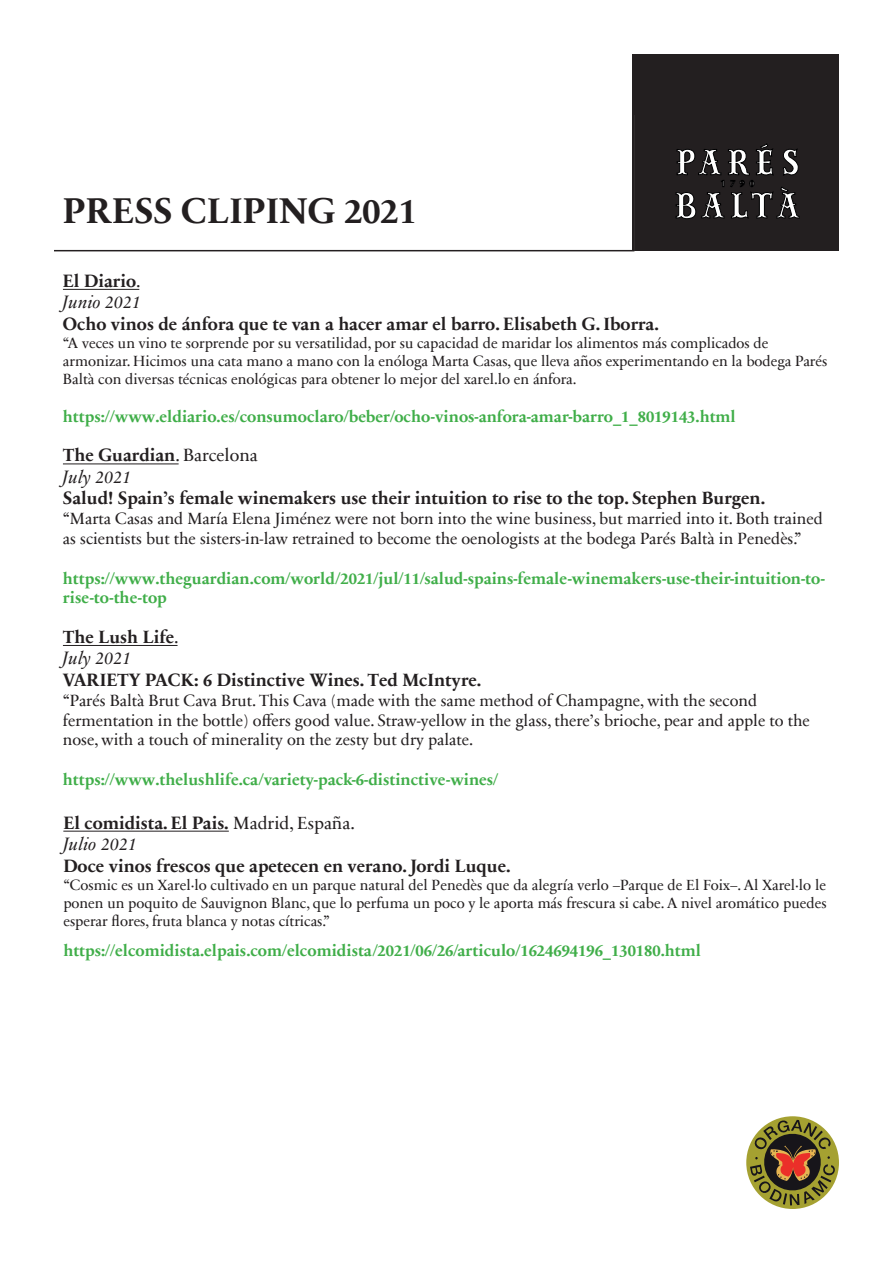
<style>
.page{position:relative;width:893px;height:1263px;background:#fff}
.page>*{position:absolute;margin:0;border:0;box-sizing:border-box;transform-origin:0 0}
.t1{font:700 36px "Sabon Next Com";color:#231f20}
.t2{font:700 18px/21.6px "Sabon Next Com";color:#231f20}
.t3{font:italic 18px/21.6px "Sabon Next Com";color:#231f20}
.t4{font:16.5px/19.8px "Sabon Next Com";color:#231f20}
.t5{font:700 16.5px/19.8px "Sabon Next Com";color:#40ae49}
.t6{font:15px/18px "Sabon Next Com";color:#231f20}
.s1{font-weight:700;font-style:normal}
.s2{font-style:normal}
.s3{font-weight:400}
.s4{font-weight:400;font-style:italic}
</style>
<div class="page">
<hr style="left:63px;top:289px;width:76px;height:1px;background:#231f20">
<hr style="left:63px;top:463px;width:116px;height:1px;background:#231f20">
<hr style="left:63px;top:645px;width:115px;height:1px;background:#231f20">
<div style="left:632px;top:54px;width:207px;height:197px;background:#231f20"></div>
<svg style="left:634px;top:116px;width:166px;height:134px"></svg>
<svg style="left:746px;top:1116px;width:93px;height:93px"></svg>
<svg style="left:750px;top:1120px;width:85px;height:85px;background:#877542"></svg>
<hr style="left:54px;top:250px;width:580px;height:1px;background:#231f20">
<hr style="left:63px;top:831px;width:166px;height:1px;background:#231f20">
<h1 class="t1" style="left:63px;top:182px;width:355px">PRESS CLIPING 2021</h1>
<p class="t3" style="left:63px;top:269px;width:80px"><span class="s1">El Diario</span><span class="s2">.<br></span>Junio 2021</p>
<p class="t2" style="left:63px;top:312px;width:597px">Ocho vinos de ánfora que te van a hacer amar el barro. Elisabeth G. Iborra.</p>
<p class="t6" style="left:63px;top:333px;width:766px">“A veces un vino te sorprende por su versatilidad, por su capacidad de maridar los alimentos más complicados de armonizar. Hicimos una cata mano a mano con la enóloga Marta Casas, que lleva años experimentando en la bodega Parés<br>Baltà con diversas técnicas enológicas para obtener lo mejor del xarel.lo en ánfora.</p>
<p class="t5" style="left:63px;top:406px;width:674px">https://www.eldiario.es/consumoclaro/beber/ocho-vinos-anfora-amar-barro_1_8019143.html</p>
<p class="t2" style="left:63px;top:444px;width:196px">The Guardian<span class="s3">. Barcelona<br></span><span class="s4">July 2021</span></p>
<p class="t2" style="left:63px;top:487px;width:704px">Salud! Spain’s female winemakers use their intuition to rise to the top. Stephen Burgen.</p>
<p class="t4" style="left:63px;top:508px;width:761px">“Marta Casas and María Elena Jiménez were not born into the wine business, but married into it. Both trained as scientists but the sisters-in-law retrained to become the oenologists at the bodega Parés Baltà in Penedès.”</p>
<p class="t5" style="left:63px;top:567px;width:764px">https://www.theguardian.com/world/2021/jul/11/salud-spains-female-winemakers-use-their-intuition-to&shy;rise-to-the-top</p>
<p class="t2" style="left:63px;top:625px;width:117px">The Lush Life<span class="s3">.<br></span><span class="s4">July 2021</span></p>
<p class="t2" style="left:63px;top:668px;width:420px">VARIETY PACK: 6 Distinctive Wines. Ted McIntyre.</p>
<p class="t4" style="left:63px;top:690px;width:748px">“Parés Baltà Brut Cava Brut. This Cava (made with the same method of Champagne, with the second fermentation in the bottle) offers good value. Straw-yellow in the glass, there’s brioche, pear and apple to the nose, with a touch of minerality on the zesty but dry palate.</p>
<p class="t5" style="left:63px;top:769px;width:437px">https://www.thelushlife.ca/variety-pack-6-distinctive-wines/</p>
<p class="t2" style="left:63px;top:811px;width:293px">El comidista. El Pais. <span class="s3">Madrid, España.<br></span><span class="s4">Julio 2021</span></p>
<p class="t2" style="left:63px;top:854px;width:449px">Doce vinos frescos que apetecen en verano. Jordi Luque.</p>
<p class="t6" style="left:63px;top:875px;width:765px;text-align:justify">“Cosmic es un Xarel·lo cultivado en un parque natural del Penedès que da alegría verlo –Parque de El Foix–. Al Xarel·lo le ponen un poquito de Sauvignon Blanc, que lo perfuma un poco y le aporta más frescura si cabe. A nivel aromático puedes esperar flores, fruta blanca y notas cítricas.”</p>
<p class="t5" style="left:63px;top:940px;width:639px">https://elcomidista.elpais.com/elcomidista/2021/06/26/articulo/1624694196_130180.html</p>
</div>
